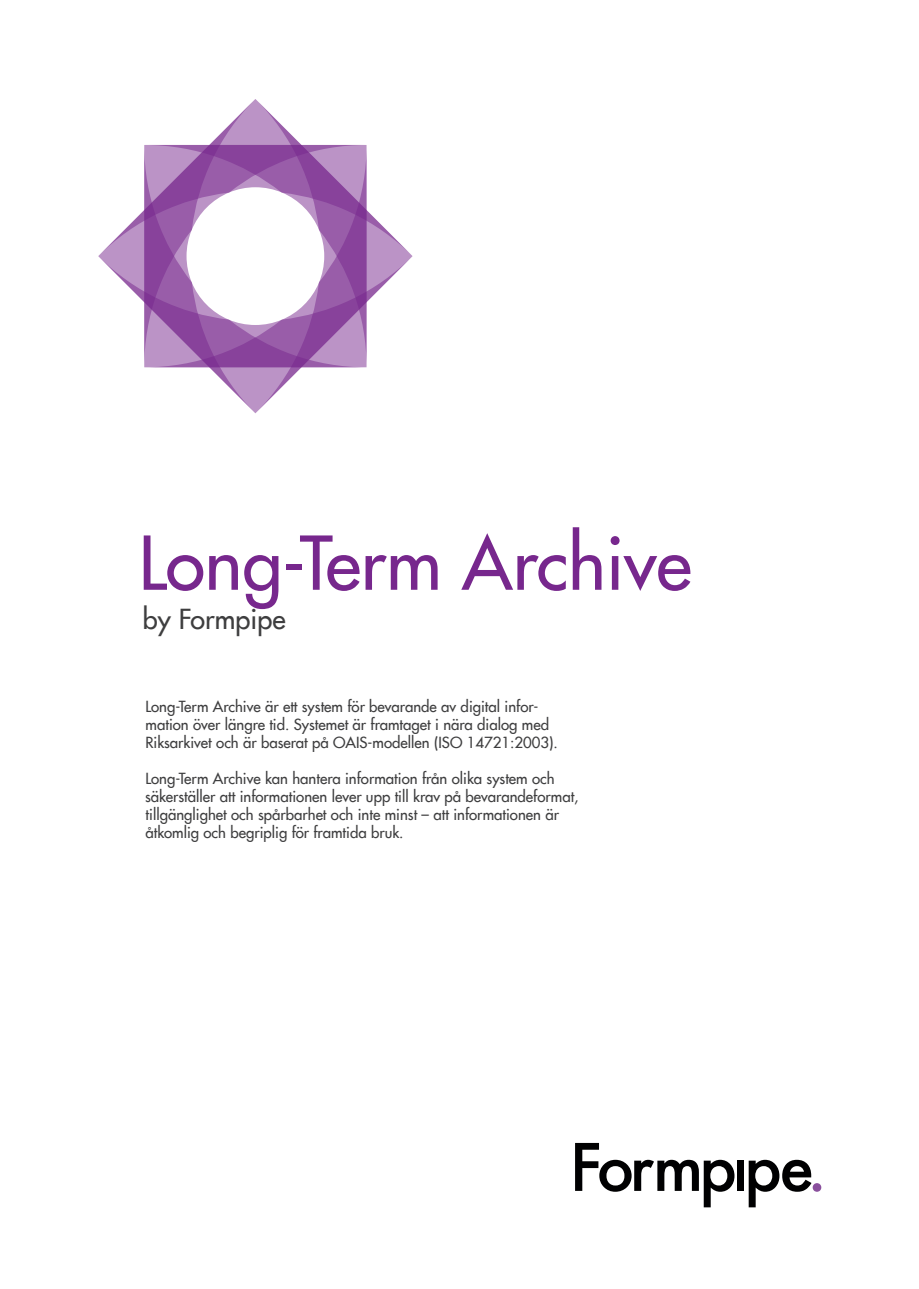
<style>
.page{position:relative;width:919px;height:1289px;background:#fff}
.page>*{position:absolute;margin:0;border:0;box-sizing:border-box;transform-origin:0 0}
.t1{font:500 72px "Futura Com";color:#77278d}
.t2{font:500 27px "Futura Com";color:#3e3e3f}
.t3{font:500 15px/18px "Futura Com";color:#3e3e3f}
</style>
<div class="page">
<svg style="left:575px;top:1142px;width:159px;height:65px"></svg>
<div style="left:737px;top:1160px;width:7px;height:30px;background:#000001"></div>
<svg style="left:748px;top:1159px;width:73px;height:48px"></svg>
<svg style="left:255px;top:99px;width:157px;height:157px"></svg>
<svg style="left:255px;top:256px;width:157px;height:157px"></svg>
<svg style="left:255px;top:145px;width:111px;height:222px"></svg>
<svg style="left:98px;top:99px;width:157px;height:314px"></svg>
<p class="t1" style="left:138px;top:509px;width:554px">Long-Term Archive</p>
<p class="t2" style="left:143px;top:598px;width:144px">by Formpipe</p>
<p class="t3" style="left:145px;top:697px;width:414px">Long-Term Archive är ett system för bevarande av digital infor&shy;mation över längre tid. Systemet är framtaget i nära dialog med<br>Riksarkivet och är baserat på OAIS-modellen (ISO 14721:2003).</p>
<p class="t3" style="left:145px;top:769px;width:435px">Long-Term Archive kan hantera information från olika system och säkerställer att informationen lever upp till krav på bevarandeformat, tillgänglighet och spårbarhet och inte minst – att informationen är åtkomlig och begriplig för framtida bruk.</p>
</div>
